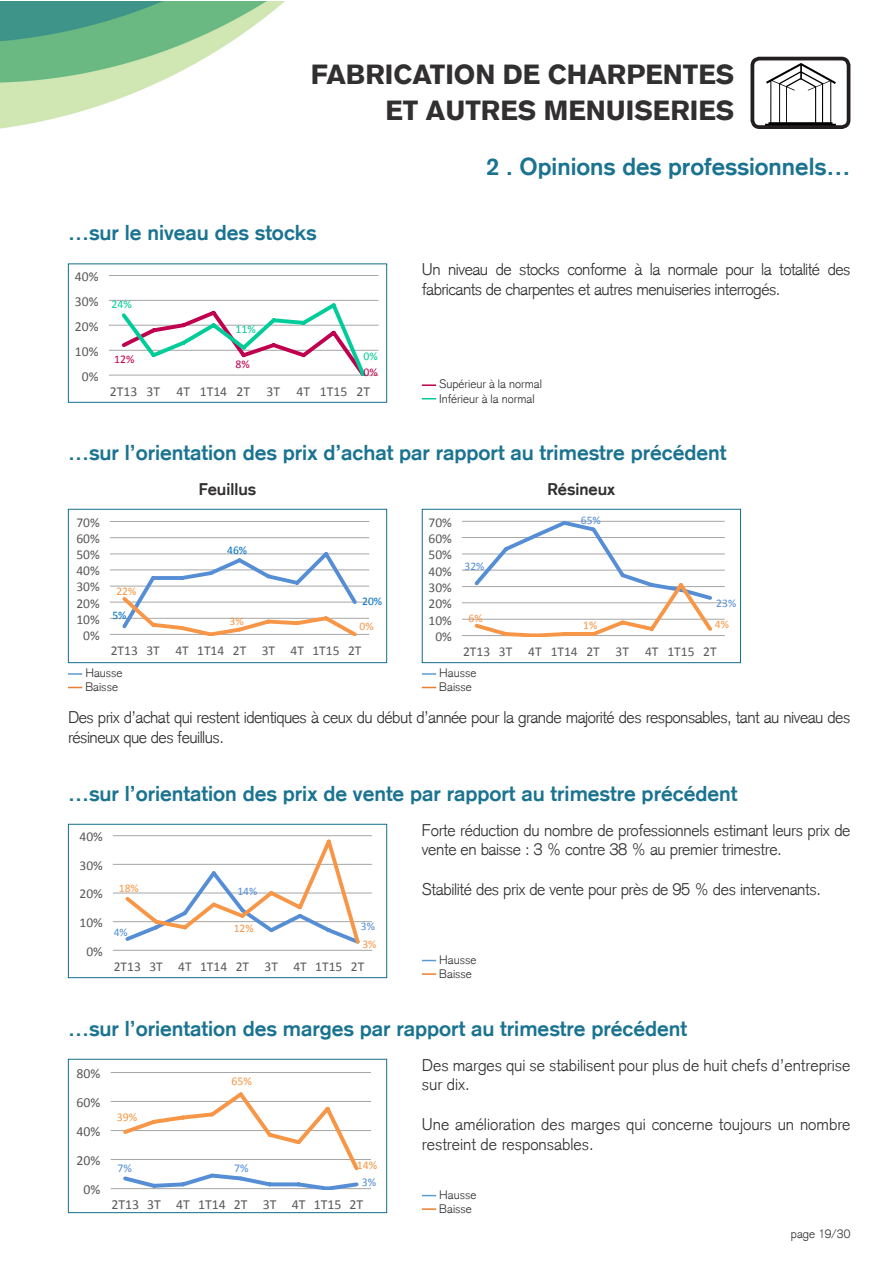
<style>
.page{position:relative;width:893px;height:1263px;background:#fff}
.page>*{position:absolute;margin:0;border:0;box-sizing:border-box;transform-origin:0 0}
.t1{font:900 27px/36px "Basic Commercial LT";color:#312f30;text-align:right}
.t2{font:700 24px "Basic Commercial LT";color:#1a7390}
.t3{font:700 21px "Basic Commercial LT";color:#1a7390}
.t4{font:300 16.5px/19.8px "Basic Commercial LT";letter-spacing:-.02em;color:#312f30}
.t5{font:300 16.5px/19.8px "Basic Commercial LT";color:#312f30}
.t6{font:700 16.5px "Basic Commercial LT";color:#312f30}
.t7{font:13.8px "Calibri";color:#595959}
.t8{font:13.65px "Calibri";color:#595959}
.t9{font:13.5px "Calibri";color:#595959}
.t10{font:300 12px/14.4px "Basic Commercial LT";color:#312f30}
.t11{font:11.85px "Calibri";color:#f79646}
.t12{font:11.85px "Calibri";color:#558ed5}
.t13{font:11.7px "Calibri";color:#0c9}
.t14{font:11.7px "Calibri";color:#c0004e}
.t15{font:11.55px "Calibri";color:#f79646}
.t16{font:11.55px "Calibri";color:#558ed5}
.t17{font:11.55px "Calibri";color:#0070c0}
</style>
<div class="page">
<img style="left:0;top:1px;width:285px;height:128px">
<hr style="left:109px;top:375px;width:269px;height:1px;background:#a6a6a6">
<hr style="left:109px;top:350px;width:269px;height:1px;background:#a6a6a6">
<hr style="left:109px;top:325px;width:269px;height:1px;background:#a6a6a6">
<hr style="left:109px;top:300px;width:269px;height:1px;background:#a6a6a6">
<hr style="left:109px;top:275px;width:269px;height:1px;background:#a6a6a6">
<svg style="left:118px;top:300px;width:251px;height:76px"></svg>
<div style="left:68px;top:264px;width:319px;height:139px;border:1px solid #126f8c"></div>
<hr style="left:110px;top:634px;width:259px;height:1px;background:#a6a6a6">
<hr style="left:110px;top:618px;width:259px;height:1px;background:#a6a6a6">
<hr style="left:110px;top:602px;width:259px;height:1px;background:#a6a6a6">
<hr style="left:110px;top:586px;width:259px;height:1px;background:#a6a6a6">
<hr style="left:110px;top:569px;width:259px;height:1px;background:#a6a6a6">
<hr style="left:110px;top:553px;width:259px;height:1px;background:#a6a6a6">
<hr style="left:110px;top:537px;width:259px;height:1px;background:#a6a6a6">
<hr style="left:110px;top:521px;width:259px;height:1px;background:#a6a6a6">
<svg style="left:119px;top:552px;width:241px;height:83px"></svg>
<div style="left:68px;top:509px;width:319px;height:154px;border:1px solid #126f8c"></div>
<hr style="left:462px;top:635px;width:263px;height:1px;background:#a6a6a6">
<hr style="left:462px;top:619px;width:263px;height:1px;background:#a6a6a6">
<hr style="left:462px;top:602px;width:263px;height:1px;background:#a6a6a6">
<hr style="left:462px;top:586px;width:263px;height:1px;background:#a6a6a6">
<hr style="left:462px;top:570px;width:263px;height:1px;background:#a6a6a6">
<hr style="left:462px;top:554px;width:263px;height:1px;background:#a6a6a6">
<hr style="left:462px;top:537px;width:263px;height:1px;background:#a6a6a6">
<hr style="left:462px;top:521px;width:263px;height:1px;background:#a6a6a6">
<svg style="left:471px;top:521px;width:244px;height:115px"></svg>
<div style="left:422px;top:509px;width:319px;height:154px;border:1px solid #126f8c"></div>
<hr style="left:113px;top:950px;width:259px;height:1px;background:#a6a6a6">
<hr style="left:113px;top:921px;width:259px;height:1px;background:#a6a6a6">
<hr style="left:113px;top:893px;width:259px;height:1px;background:#a6a6a6">
<hr style="left:113px;top:864px;width:259px;height:1px;background:#a6a6a6">
<hr style="left:113px;top:835px;width:259px;height:1px;background:#a6a6a6">
<svg style="left:122px;top:836px;width:241px;height:108px"></svg>
<div style="left:68px;top:824px;width:319px;height:154px;border:1px solid #126f8c"></div>
<hr style="left:111px;top:1188px;width:260px;height:1px;background:#a6a6a6">
<hr style="left:111px;top:1159px;width:260px;height:1px;background:#a6a6a6">
<hr style="left:111px;top:1130px;width:260px;height:1px;background:#a6a6a6">
<hr style="left:111px;top:1101px;width:260px;height:1px;background:#a6a6a6">
<hr style="left:111px;top:1072px;width:260px;height:1px;background:#a6a6a6">
<svg style="left:120px;top:1092px;width:242px;height:97px"></svg>
<div style="left:68px;top:1059px;width:319px;height:154px;border:1px solid #126f8c"></div>
<svg style="left:422px;top:384px;width:14px;height:2px"></svg>
<svg style="left:68px;top:673px;width:14px;height:2px"></svg>
<svg style="left:422px;top:673px;width:14px;height:2px"></svg>
<svg style="left:422px;top:960px;width:14px;height:1px"></svg>
<svg style="left:422px;top:1195px;width:14px;height:1px"></svg>
<svg style="left:422px;top:398px;width:14px;height:1px"></svg>
<svg style="left:68px;top:687px;width:14px;height:1px"></svg>
<svg style="left:422px;top:687px;width:14px;height:1px"></svg>
<svg style="left:422px;top:973px;width:14px;height:2px"></svg>
<svg style="left:422px;top:1208px;width:14px;height:2px"></svg>
<svg style="left:765px;top:63px;width:71px;height:61px"></svg>
<div style="left:750px;top:57px;width:100px;height:72px;border:4px solid #231f20;border-radius:7px"></div>
<h1 class="t1" style="left:311px;top:57px;width:425px">FABRICATION DE CHARPENTES<br>ET AUTRES MENUISERIES</h1>
<p class="t3" style="left:68px;top:221px;width:250px">…sur le niveau des stocks</p>
<p class="t8" style="left:75px;top:271px;width:25px">40%</p>
<p class="t8" style="left:75px;top:296px;width:25px">30%</p>
<p class="t13" style="left:112px;top:300px;width:22px">24%</p>
<p class="t8" style="left:75px;top:320px;width:25px">20%</p>
<p class="t13" style="left:236px;top:324px;width:22px">11%</p>
<p class="t8" style="left:75px;top:345px;width:25px">10%</p>
<p class="t8" style="left:82px;top:370px;width:18px">0%</p>
<p class="t14" style="left:114px;top:354px;width:22px">12%</p>
<p class="t14" style="left:236px;top:359px;width:16px">8%</p>
<p class="t13" style="left:363px;top:351px;width:16px">0%</p>
<p class="t14" style="left:363px;top:367px;width:16px">0%</p>
<p class="t8" style="left:110px;top:385px;width:262px">2T13 3T 4T 1T14 2T 3T 4T 1T15 2T</p>
<h2 class="t2" style="left:486px;top:152px;width:366px">2 . Opinions des professionnels…</h2>
<p class="t4" style="left:422px;top:262px;width:430px">Un niveau de stocks conforme à la normale pour la totalité des fabricants de charpentes et autres menuiseries interrogés.</p>
<p class="t10" style="left:439px;top:378px;width:104px">Supérieur à la normal<br>Inférieur à la normal</p>
<p class="t3" style="left:68px;top:441px;width:660px">…sur l’orientation des prix d’achat par rapport au trimestre précédent</p>
<p class="t6" style="left:199px;top:479px;width:59px">Feuillus</p>
<p class="t6" style="left:548px;top:479px;width:69px">Résineux</p>
<p class="t9" style="left:76px;top:517px;width:25px">70%</p>
<p class="t9" style="left:429px;top:516px;width:25px">70%</p>
<p class="t16" style="left:581px;top:516px;width:22px">65%</p>
<p class="t9" style="left:76px;top:533px;width:25px">60%</p>
<p class="t9" style="left:429px;top:533px;width:25px">60%</p>
<p class="t9" style="left:76px;top:549px;width:25px">50%</p>
<p class="t17" style="left:227px;top:545px;width:22px">46%</p>
<p class="t9" style="left:429px;top:549px;width:25px">50%</p>
<p class="t9" style="left:76px;top:565px;width:25px">40%</p>
<p class="t9" style="left:429px;top:565px;width:25px">40%</p>
<p class="t16" style="left:464px;top:561px;width:22px">32%</p>
<p class="t9" style="left:76px;top:581px;width:25px">30%</p>
<p class="t9" style="left:76px;top:597px;width:25px">20%</p>
<p class="t15" style="left:116px;top:586px;width:22px">22%</p>
<p class="t17" style="left:362px;top:596px;width:22px">20%</p>
<p class="t9" style="left:429px;top:582px;width:25px">30%</p>
<p class="t9" style="left:429px;top:598px;width:25px">20%</p>
<p class="t16" style="left:716px;top:599px;width:22px">23%</p>
<p class="t9" style="left:76px;top:613px;width:25px">10%</p>
<p class="t9" style="left:83px;top:630px;width:18px">0%</p>
<p class="t17" style="left:112px;top:610px;width:16px">5%</p>
<p class="t15" style="left:230px;top:616px;width:16px">3%</p>
<p class="t15" style="left:360px;top:621px;width:16px">0%</p>
<p class="t9" style="left:429px;top:614px;width:25px">10%</p>
<p class="t9" style="left:435px;top:631px;width:18px">0%</p>
<p class="t15" style="left:469px;top:613px;width:16px">6%</p>
<p class="t15" style="left:583px;top:621px;width:16px">1%</p>
<p class="t15" style="left:715px;top:619px;width:16px">4%</p>
<p class="t9" style="left:111px;top:644px;width:252px">2T13 3T 4T 1T14 2T 3T 4T 1T15 2T</p>
<p class="t9" style="left:463px;top:646px;width:255px">2T13 3T 4T 1T14 2T 3T 4T 1T15 2T</p>
<p class="t10" style="left:85px;top:667px;width:39px">Hausse<br>Baisse</p>
<p class="t10" style="left:439px;top:667px;width:39px">Hausse<br>Baisse</p>
<p class="t4" style="left:68px;top:709px;width:784px">Des prix d’achat qui restent identiques à ceux du début d’année pour la grande majorité des responsables, tant au niveau des résineux que des feuillus.</p>
<p class="t3" style="left:68px;top:781px;width:671px">…sur l’orientation des prix de vente par rapport au trimestre précédent</p>
<p class="t9" style="left:80px;top:831px;width:25px">40%</p>
<p class="t9" style="left:80px;top:860px;width:25px">30%</p>
<p class="t9" style="left:80px;top:888px;width:25px">20%</p>
<p class="t9" style="left:80px;top:917px;width:25px">10%</p>
<p class="t9" style="left:86px;top:945px;width:18px">0%</p>
<p class="t15" style="left:119px;top:883px;width:21px">18%</p>
<p class="t16" style="left:114px;top:927px;width:16px">4%</p>
<p class="t16" style="left:237px;top:887px;width:21px">14%</p>
<p class="t15" style="left:234px;top:923px;width:21px">12%</p>
<p class="t16" style="left:361px;top:921px;width:16px">3%</p>
<p class="t15" style="left:362px;top:939px;width:16px">3%</p>
<p class="t9" style="left:114px;top:960px;width:252px">2T13 3T 4T 1T14 2T 3T 4T 1T15 2T</p>
<p class="t4" style="left:422px;top:822px;width:430px">Forte réduction du nombre de professionnels estimant leurs prix de vente en baisse : 3 % contre 38 % au premier trimestre.</p>
<p class="t4" style="left:422px;top:881px;width:401px">Stabilité des prix de vente pour près de 95 % des intervenants.</p>
<p class="t10" style="left:439px;top:953px;width:39px">Hausse<br>Baisse</p>
<p class="t3" style="left:68px;top:1016px;width:620px">…sur l’orientation des marges par rapport au trimestre précédent</p>
<p class="t7" style="left:77px;top:1067px;width:25px">80%</p>
<p class="t7" style="left:77px;top:1097px;width:25px">60%</p>
<p class="t7" style="left:77px;top:1126px;width:25px">40%</p>
<p class="t7" style="left:77px;top:1155px;width:25px">20%</p>
<p class="t7" style="left:84px;top:1184px;width:18px">0%</p>
<p class="t11" style="left:117px;top:1112px;width:22px">39%</p>
<p class="t11" style="left:232px;top:1076px;width:22px">65%</p>
<p class="t12" style="left:117px;top:1163px;width:16px">7%</p>
<p class="t12" style="left:234px;top:1163px;width:16px">7%</p>
<p class="t11" style="left:357px;top:1160px;width:22px">14%</p>
<p class="t12" style="left:362px;top:1177px;width:16px">3%</p>
<p class="t7" style="left:111px;top:1199px;width:254px">2T13 3T 4T 1T14 2T 3T 4T 1T15 2T</p>
<p class="t5" style="left:422px;top:1057px;width:430px">Des marges qui se stabilisent pour plus de huit chefs d’entreprise sur dix.</p>
<p class="t5" style="left:422px;top:1116px;width:430px">Une amélioration des marges qui concerne toujours un nombre restreint de responsables.</p>
<p class="t10" style="left:439px;top:1188px;width:39px">Hausse<br>Baisse</p>
<p class="t10" style="left:791px;top:1228px;width:61px">page 19/30</p>
</div>
